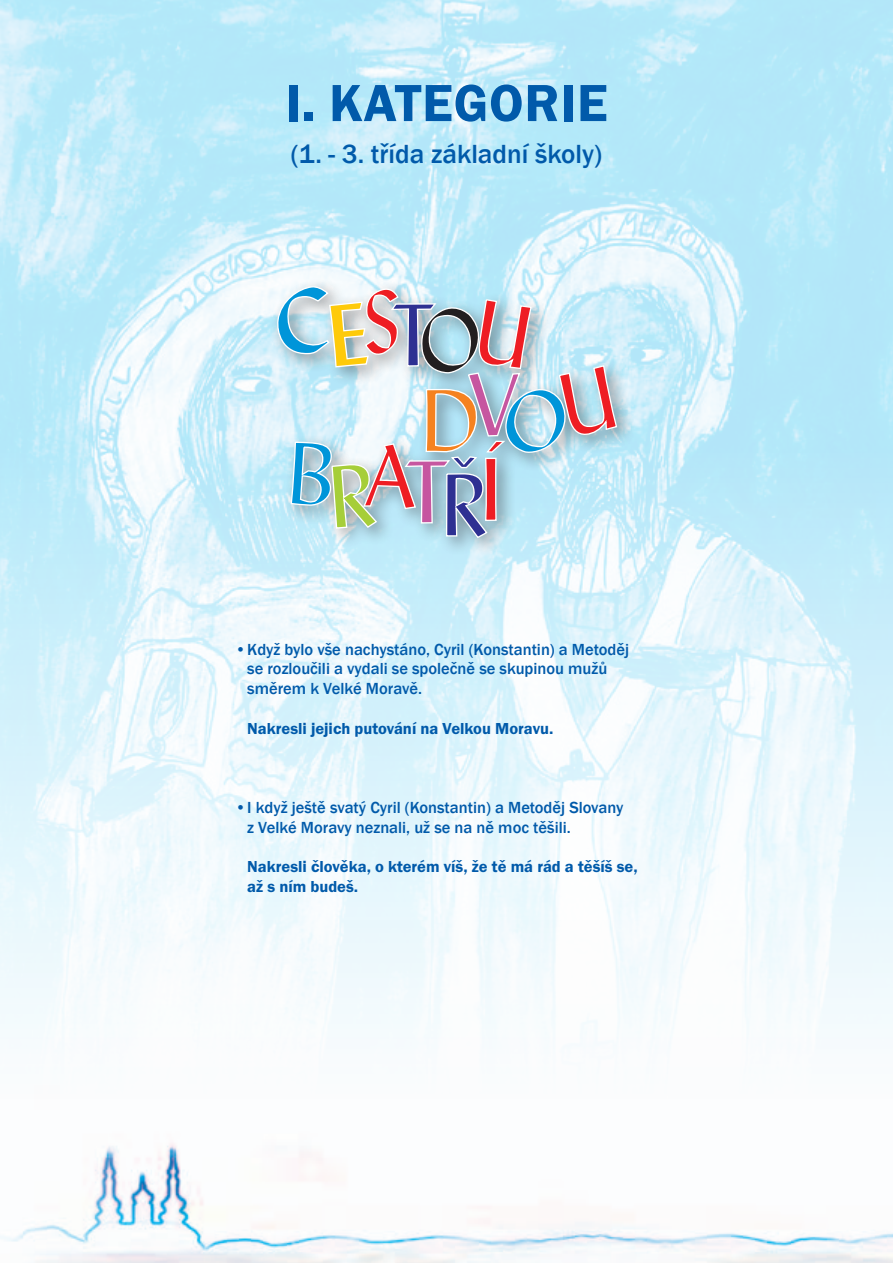
<style>
.page{position:relative;width:893px;height:1263px;background:#fff}
.page>*{position:absolute;margin:0;border:0;box-sizing:border-box;transform-origin:0 0}
.t1{font:54px "Franklin Got Itc TOT Dem";letter-spacing:.015em;color:#015aaa}
.t2{font:500 27px "Franklin Gothic";color:#015aaa}
.t3{font:500 16.5px/19.8px "Franklin Gothic";color:#015aaa}
.t4{font:600 16.5px/19.8px "Franklin Got Itc TEE";color:#015aaa}
</style>
<div class="page">
<img style="left:0;top:0;width:893px;height:1263px">
<div style="left:269px;top:278px;width:367px;height:279px;background:#231f20;opacity:.44"></div>
<svg style="left:275px;top:286px;width:343px;height:253px;background:#bdcdd6"></svg>
<h1 class="t1" style="left:285px;top:73px;width:324px">I. KATEGORIE</h1>
<h2 class="t2" style="left:291px;top:137px;width:313px">(1. - 3. třída základní školy)</h2>
<p class="t3" style="left:247px;top:639px;width:383px;text-indent:-12px">•Když bylo vše nachystáno, Cyril (Konstantin) a Metoděj se rozloučili a vydali se společně se skupinou mužů směrem k Velké Moravě.</p>
<p class="t4" style="left:247px;top:718px;width:308px">Nakresli jejich putování na Velkou Moravu.</p>
<p class="t3" style="left:247px;top:798px;width:377px;text-indent:-12px">•I když ještě svatý Cyril (Konstantin) a Metoděj Slovany z Velké Moravy neznali, už se na ně moc těšili.</p>
<p class="t4" style="left:247px;top:857px;width:392px">Nakresli člověka, o kterém víš, že tě má rád a těšíš se, až s ním budeš.</p>
</div>
